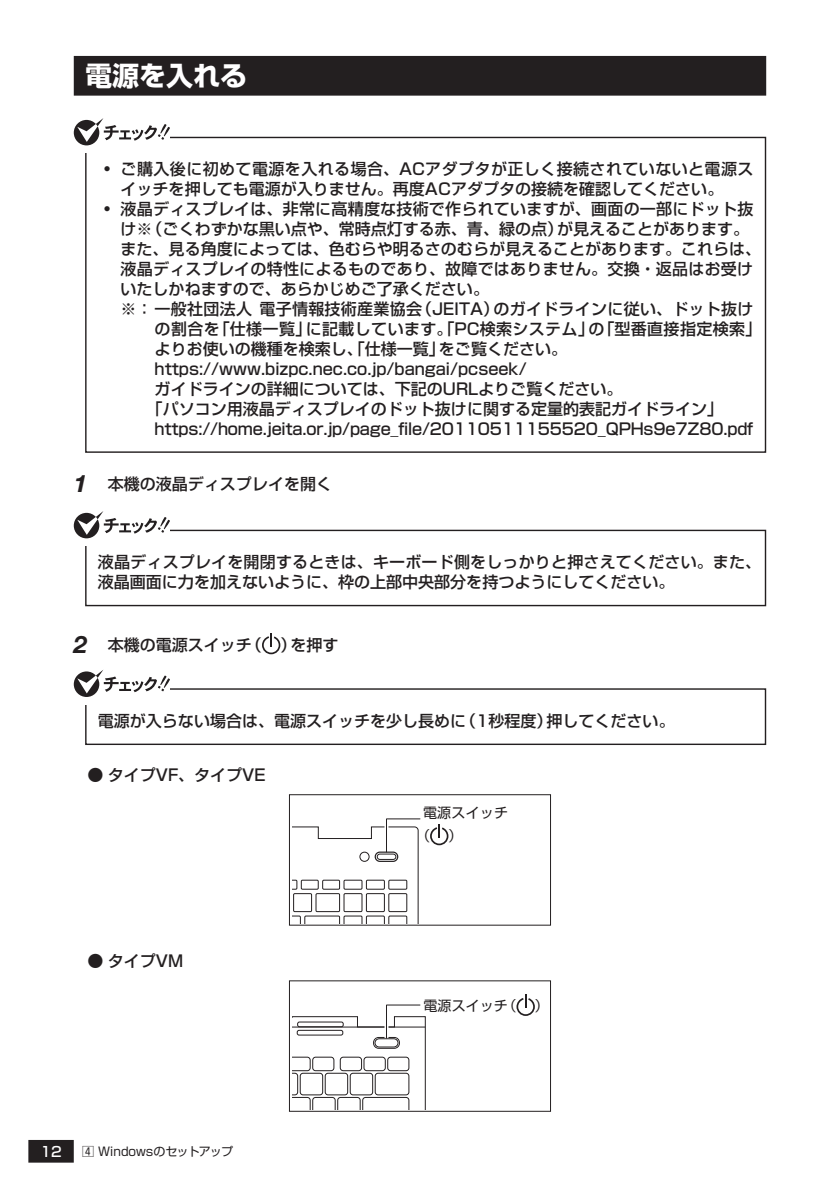
<style>
.page{position:relative;width:840px;height:1191px;background:#fff}
.page>*{position:absolute;margin:0;border:0;box-sizing:border-box;transform-origin:0 0}
.t1{font:700 27px "Shin Go Pro";color:#fff}
.t2{font:500 16px/20px "Shin Go Pro";color:#231f20}
.t3{font:500 16px "Shin Go Pro";letter-spacing:.025em;color:#231f20}
.t4{font:14px/23px "Shin Go Pro";letter-spacing:.005em;color:#231f20}
.t5{font:500 14px "Shin Go Pro";color:#fff}
.t6{font:12px "Shin Go Pro";color:#231f20}
.s1{font-family:"Helvetica Neue LT Std";font-weight:700;font-style:italic;font-size:24px}
</style>
<div class="page">
<div style="left:28px;top:1140px;width:46px;height:22px;background:#231f20"></div>
<div style="left:74px;top:56px;width:691px;height:40px;background:#231f20"></div>
<svg style="left:74px;top:118px;width:96px;height:27px"></svg>
<div style="left:85px;top:530px;width:680px;height:76px;border:1px solid #231f20"></div>
<div style="left:74px;top:518px;width:96px;height:28px;background:#fff"></div>
<svg style="left:74px;top:511px;width:96px;height:27px"></svg>
<svg style="left:262px;top:633px;width:18px;height:21px"></svg>
<div style="left:85px;top:688px;width:680px;height:57px;border:1px solid #231f20"></div>
<div style="left:74px;top:677px;width:96px;height:27px;background:#fff"></div>
<svg style="left:74px;top:670px;width:96px;height:27px"></svg>
<div style="left:289px;top:794px;width:261px;height:131px;border:1px solid #231f20"></div>
<svg style="left:292px;top:818px;width:129px;height:105px"></svg>
<svg style="left:430px;top:824px;width:18px;height:21px"></svg>
<svg style="left:292px;top:1004px;width:133px;height:105px"></svg>
<svg style="left:516px;top:994px;width:18px;height:22px"></svg>
<h1 class="t1" style="left:85px;top:54px;width:163px">電源を入れる</h1>
<p class="t2" style="left:120px;top:157px;width:634px;text-indent:-17px">• ご購入後に初めて電源を入れる場合、ACアダプタが正しく接続されていないと電源スイッチを押しても電源が入りません。再度ACアダプタの接続を確認してください。</p>
<p class="t2" style="left:103px;top:197px;width:651px">• 液晶ディスプレイは、非常に高精度な技術で作られていますが、画面の一部にドット抜</p>
<p class="t2" style="left:120px;top:217px;width:629px">け※（ごくわずかな黒い点や、常時点灯する赤、青、緑の点）が見えることがあります。</p>
<p class="t2" style="left:120px;top:237px;width:641px">また、見る角度によっては、色むらや明るさのむらが見えることがあります。これらは、</p>
<p class="t2" style="left:120px;top:257px;width:633px">液晶ディスプレイの特性によるものであり、故障ではありません。交換・返品はお受け</p>
<p class="t2" style="left:120px;top:277px;width:369px">いたしかねますので、あらかじめご了承ください。</p>
<p class="t2" style="left:120px;top:297px;width:634px">※：一般社団法人 電子情報技術産業協会（JEITA）のガイドラインに従い、ドット抜け</p>
<p class="t3" style="left:154px;top:316px;width:608px">の割合を「仕様一覧」に記載しています。「PC検索システム」の「型番直接指定検索」</p>
<p class="t2" style="left:154px;top:337px;width:413px">よりお使いの機種を検索し、「仕様一覧」をご覧ください。</p>
<p class="t2" style="left:154px;top:357px;width:373px">https://www.bizpc.nec.co.jp/bangai/pcseek/</p>
<p class="t2" style="left:154px;top:377px;width:469px">ガイドラインの詳細については、下記のURLよりご覧ください。</p>
<p class="t2" style="left:146px;top:397px;width:577px">「パソコン用液晶ディスプレイのドット抜けに関する定量的表記ガイドライン」</p>
<p class="t2" style="left:154px;top:417px;width:599px">https://home.jeita.or.jp/page_file/20110511155520_QPHs9e7Z80.pdf</p>
<p class="t2" style="left:74px;top:472px;width:260px"><span class="s1">1</span> 本機の液晶ディスプレイを開く</p>
<p class="t2" style="left:98px;top:550px;width:664px">液晶ディスプレイを開閉するときは、キーボード側をしっかりと押さえてください。また、液晶画面に力を加えないように、枠の上部中央部分を持つようにしてください。</p>
<p class="t2" style="left:74px;top:633px;width:266px"><span class="s1">2</span> 本機の電源スイッチ（ ）を押す</p>
<p class="t2" style="left:98px;top:708px;width:578px">電源が入らない場合は、電源スイッチを少し長めに（1秒程度）押してください。</p>
<p class="t2" style="left:87px;top:763px;width:179px">● タイプVF、タイプVE</p>
<p class="t4" style="left:416px;top:799px;width:94px;text-indent:7px">電源スイッチ（</p>
<p class="t4" style="left:448px;top:822px;width:15px">）</p>
<p class="t2" style="left:87px;top:949px;width:97px">● タイプVM</p>
<p class="t5" style="left:40px;top:1140px;width:23px">12</p>
<p class="t6" style="left:82px;top:1141px;width:152px">4 Windowsのセットアップ</p>
<p class="t4" style="left:423px;top:992px;width:94px">電源スイッチ（</p>
<p class="t4" style="left:534px;top:992px;width:15px">）</p>
</div>
